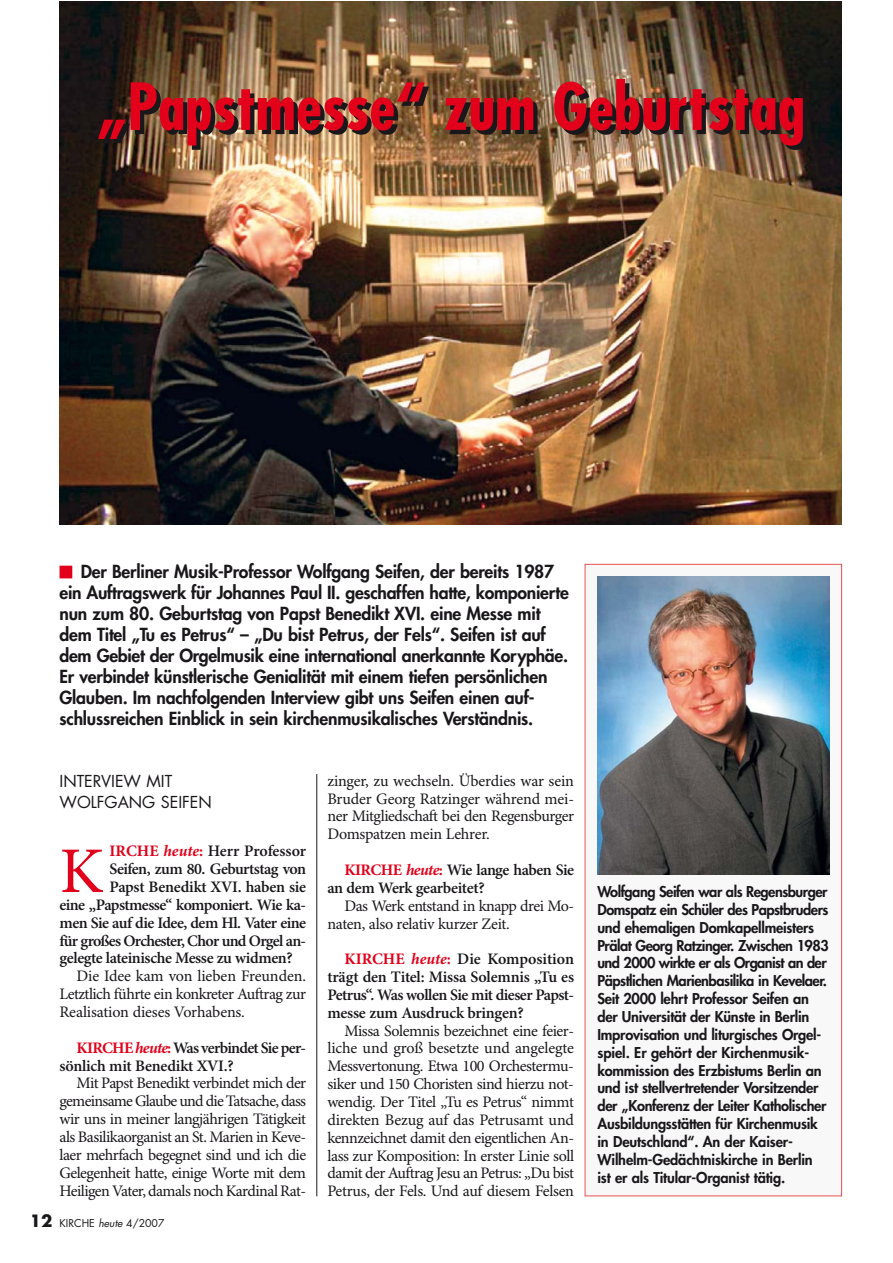
<style>
.page{position:relative;width:893px;height:1263px;background:#fff}
.page>*{position:absolute;margin:0;border:0;box-sizing:border-box;transform-origin:0 0}
.t1{font:65.1px "Minion Pro";color:#e2001a}
.t2{font:700 condensed 63px "Futura Std";color:#e2001a}
.t3{font:800 17.55px/21px "Futura Std";letter-spacing:-.01em;color:#1a171b}
.t4{font:16.05px/17.9px "Minion Pro";letter-spacing:-.03em;color:#1a171b;text-align:justify}
.t5{font:600 16.05px/17.9px "Minion Pro";letter-spacing:-.035em;color:#1a171b}
.t6{font:16.05px/21px "Futura Std";color:#1a171b}
.t7{font:600 16.05px "Minion Pro";letter-spacing:-.015em;color:#1a171b}
.t8{font:600 16.05px "Minion Pro";letter-spacing:-.01em;color:#1a171b}
.t9{font:800 14.55px/17.9px "Futura Std";letter-spacing:-.015em;color:#1a171b}
.t10{font:10.5px "Futura Std";color:#1a171b}
.s1{font-weight:700;color:#e2001a}
.s2{font-weight:700;font-style:italic;color:#e2001a}
.s3{font-weight:700;font-size:16.5px}
.s4{font-style:italic}
</style>
<div class="page">
<div style="left:60px;top:566px;width:12px;height:12px;background:#e2001a"></div>
<hr style="left:317px;top:774px;width:1px;height:422px;background:#1a171b">
<img style="left:60px;top:1px;width:782px;height:523px">
<div style="left:585px;top:564px;width:257px;height:632px;background:#f8f8f9"></div>
<div style="left:585px;top:564px;width:257px;height:632px;border:1px solid #e85252"></div>
<img style="left:597px;top:577px;width:232px;height:297px">
<h2 class="t2" style="left:96px;top:77px;width:710px">„Papstmesse“ zum Geburtstag</h2>
<p class="t3" style="left:60px;top:563px;width:511px;text-indent:21px">Der Berliner Musik-Professor Wolfgang Seifen, der bereits 1987 ein Auftragswerk für Johannes Paul II. geschaffen hatte, komponierte nun zum 80. Geburtstag von Papst Benedikt XVI. eine Messe mit dem Titel „Tu es Petrus“ – „Du bist Petrus, der Fels“. Seifen ist auf dem Gebiet der Orgelmusik eine international anerkannte Koryphäe.<br>Er verbindet künstlerische Genialität mit einem tiefen persönlichen Glauben. Im nachfolgenden Interview gibt uns Seifen einen auf&shy;schlussreichen Einblick in sein kirchenmusikalisches Verständnis.</p>
<p class="t6" style="left:60px;top:772px;width:154px">INTERVIEW MIT<br>WOLFGANG SEIFEN</p>
<h1 class="t1" style="left:60px;top:846px;width:45px">K</h1>
<p class="t8" style="left:110px;top:845px;width:198px"><span class="s1">IRCHE</span> <span class="s2">heute</span><span class="s1">:</span> Herr Professor</p>
<p class="t5" style="left:110px;top:861px;width:198px">Seifen, zum 80. Geburtstag von</p>
<p class="t7" style="left:110px;top:881px;width:198px">Papst Benedikt XVI. haben sie</p>
<p class="t5" style="left:60px;top:897px;width:248px">eine „Papstmesse“ komponiert. Wie ka-</p>
<p class="t5" style="left:60px;top:915px;width:248px">men Sie auf die Idee, dem Hl. Vater eine</p>
<p class="t5" style="left:60px;top:933px;width:248px">für großes Orchester, Chor und Orgel an-</p>
<p class="t5" style="left:60px;top:951px;width:235px">gelegte lateinische Messe zu widmen?</p>
<p class="t4" style="left:60px;top:968px;width:248px;text-indent:17px">Die Idee kam von lieben Freunden.<br>Letztlich führte ein konkreter Auftrag zur Realisation dieses Vorhabens.</p>
<p class="t5" style="left:60px;top:1040px;width:248px;text-indent:17px"><span class="s1">KIRCHE</span> <span class="s2">heute</span><span class="s1">:</span> Was verbindet Sie per&shy;sönlich mit Benedikt XVI.?</p>
<p class="t4" style="left:60px;top:1076px;width:248px;text-indent:17px">Mit Papst Benedikt verbindet mich der gemeinsame Glaube und die Tatsache, dass wir uns in meiner langjährigen Tätigkeit als Basilikaorganist an St. Marien in Keve&shy;laer mehrfach begegnet sind und ich die Gelegenheit hatte, einige Worte mit dem Heiligen Vater, damals noch Kardinal Rat-</p>
<p class="t10" style="left:30px;top:1218px;width:136px"><span class="s3">12</span> KIRCHE <span class="s4">heute</span> 4/2007</p>
<p class="t4" style="left:327px;top:773px;width:248px">zinger, zu wechseln. Überdies war sein Bruder Georg Ratzinger während mei&shy;ner Mitgliedschaft bei den Regensburger Domspatzen mein Lehrer.</p>
<p class="t5" style="left:327px;top:862px;width:248px;text-indent:17px"><span class="s1">KIRCHE</span> <span class="s2">heute</span><span class="s1">:</span> Wie lange haben Sie an dem Werk gearbeitet?</p>
<p class="t4" style="left:327px;top:898px;width:248px;text-indent:17px">Das Werk entstand in knapp drei Mo&shy;naten, also relativ kurzer Zeit.</p>
<p class="t5" style="left:327px;top:951px;width:248px;text-align:justify;text-indent:17px"><span class="s1">KIRCHE</span> <span class="s2">heute</span><span class="s1">:</span> Die Komposition trägt den Titel: Missa Solemnis „Tu es Petrus“. Was wollen Sie mit dieser Papst&shy;messe zum Ausdruck bringen?</p>
<p class="t4" style="left:327px;top:1023px;width:248px;text-indent:17px">Missa Solemnis bezeichnet eine feier&shy;liche und groß besetzte und angelegte Messvertonung. Etwa 100 Orchestermu&shy;siker und 150 Choristen sind hierzu not&shy;wendig. Der Titel „Tu es Petrus“ nimmt direkten Bezug auf das Petrusamt und kennzeichnet damit den eigentlichen An&shy;lass zur Komposition: In erster Linie soll damit der Auftrag Jesu an Petrus: „Du bist Petrus, der Fels. Und auf diesem Felsen</p>
<p class="t9" style="left:597px;top:884px;width:233px">Wolfgang Seifen war als Regensburger Domspatz ein Schüler des Papstbruders und ehemaligen Domkapellmeisters Prälat Georg Ratzinger. Zwischen 1983 und 2000 wirkte er als Organist an der Päpstlichen Marienbasilika in Kevelaer.<br>Seit 2000 lehrt Professor Seifen an der Universität der Künste in Berlin Improvisation und liturgisches Orgel&shy;spiel. Er gehört der Kirchenmusik&shy;kommission des Erzbistums Berlin an und ist stellvertretender Vorsitzender der „Konferenz der Leiter Katholischer Ausbildungsstätten für Kirchenmusik in Deutschland“. An der Kaiser-Wilhelm-Gedächtniskirche in Berlin ist er als Titular-Organist tätig.</p>
</div>
